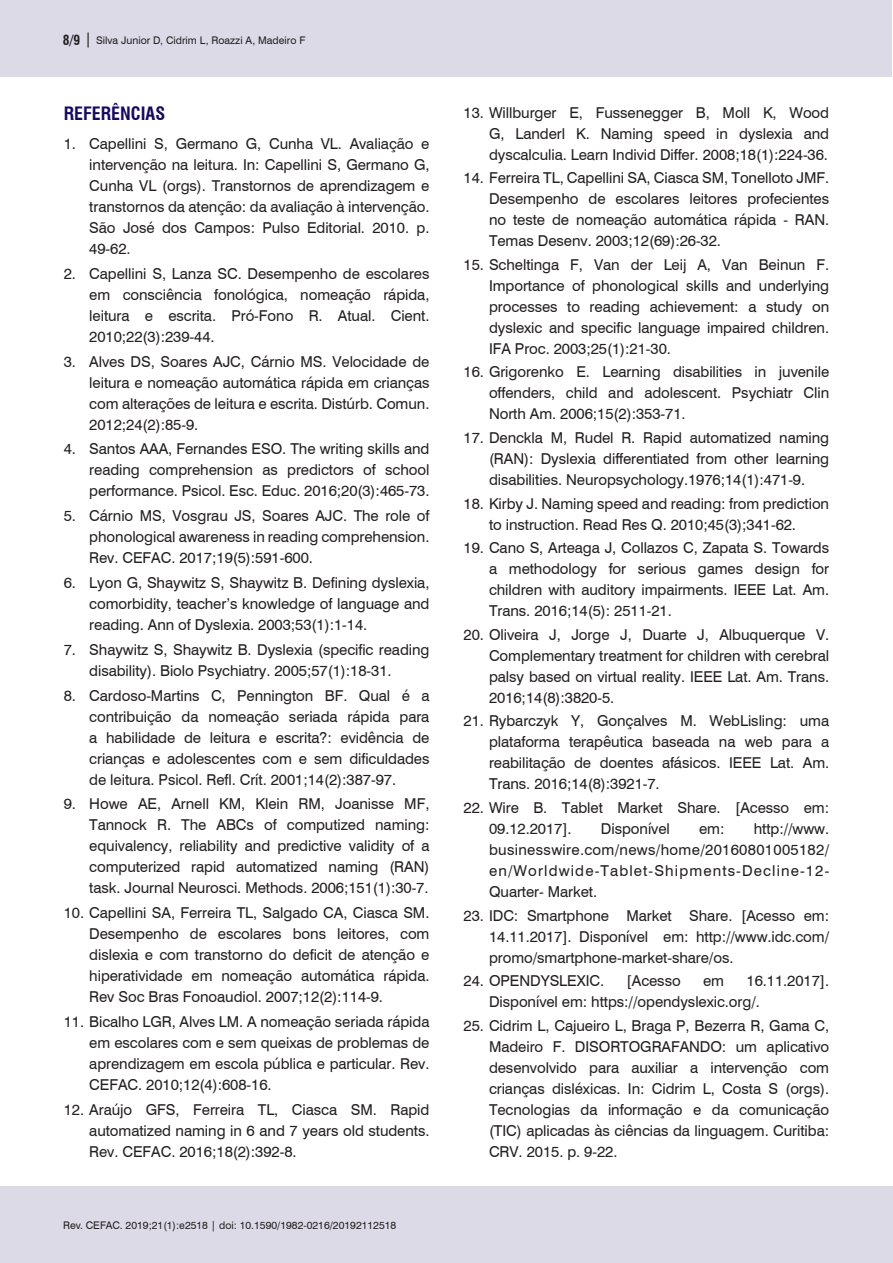
<style>
.page{position:relative;width:893px;height:1263px;background:#fff}
.page>*{position:absolute;margin:0;border:0;box-sizing:border-box;transform-origin:0 0}
.Nivel_1{font:700 condensed 18px "Swiss 721 BT";color:#18085f}
.t1{font:15px/21px "Swiss 721 BT";letter-spacing:-.005em;color:#231f20;text-align:justify}
.t2{font:10.5px "Swiss 721 BT";color:#231f20}
.s1{font-weight:700;font-stretch:condensed;font-size:13.5px}
.s2{font-size:15px}
</style>
<div class="page">
<div style="left:0;top:1186px;width:892px;height:77px;background:#dcdae7"></div>
<div style="left:0;top:0;width:892px;height:77px;background:#dcdae7"></div>
<p class="t2" style="left:63px;top:33px;width:244px"><span class="s1">8/9</span> <span class="s2">|</span> Silva Junior D, Cidrim L, Roazzi A, Madeiro F</p>
<p class="Nivel_1" style="left:64px;top:103px;width:103px">REFERÊNCIAS</p>
<p class="t1" style="left:89px;top:133px;width:342px;text-indent:-26px">1. Capellini S, Germano G, Cunha VL. Avaliação e intervenção na leitura. In: Capellini S, Germano G, Cunha VL (orgs). Transtornos de aprendizagem e transtornos da atenção: da avaliação à intervenção.<br>São José dos Campos: Pulso Editorial. 2010. p.<br>49-62.</p>
<p class="t1" style="left:89px;top:262px;width:342px;text-indent:-26px">2. Capellini S, Lanza SC. Desempenho de escolares em consciência fonológica, nomeação rápida, leitura e escrita. Pró-Fono R. Atual. Cient.<br>2010;22(3):239-44.</p>
<p class="t1" style="left:89px;top:350px;width:342px;text-indent:-26px">3. Alves DS, Soares AJC, Cárnio MS. Velocidade de leitura e nomeação automática rápida em crianças com alterações de leitura e escrita. Distúrb. Comun.<br>2012;24(2):85-9.</p>
<p class="t1" style="left:89px;top:438px;width:342px;text-indent:-26px">4. Santos AAA, Fernandes ESO. The writing skills and reading comprehension as predictors of school performance. Psicol. Esc. Educ. 2016;20(3):465-73.</p>
<p class="t1" style="left:89px;top:505px;width:342px;text-indent:-26px">5. Cárnio MS, Vosgrau JS, Soares AJC. The role of phonological awareness in reading comprehension.<br>Rev. CEFAC. 2017;19(5):591-600.</p>
<p class="t1" style="left:89px;top:571px;width:342px;text-indent:-26px">6. Lyon G, Shaywitz S, Shaywitz B. Defining dyslexia, comorbidity, teacher’s knowledge of language and reading. Ann of Dyslexia. 2003;53(1):1-14.</p>
<p class="t1" style="left:89px;top:638px;width:342px;text-indent:-26px">7. Shaywitz S, Shaywitz B. Dyslexia (specific reading disability). Biolo Psychiatry. 2005;57(1):18-31.</p>
<p class="t1" style="left:89px;top:684px;width:342px;text-indent:-26px">8. Cardoso-Martins C, Pennington BF. Qual é a contribuição da nomeação seriada rápida para a habilidade de leitura e escrita?: evidência de crianças e adolescentes com e sem dificuldades de leitura. Psicol. Refl. Crít. 2001;14(2):387-97.</p>
<p class="t1" style="left:89px;top:793px;width:342px;text-indent:-26px">9. Howe AE, Arnell KM, Klein RM, Joanisse MF, Tannock R. The ABCs of computized naming: equivalency, reliability and predictive validity of a computerized rapid automatized naming (RAN) task. Journal Neurosci. Methods. 2006;151(1):30-7.</p>
<p class="t1" style="left:89px;top:902px;width:342px;text-indent:-26px">10. Capellini SA, Ferreira TL, Salgado CA, Ciasca SM.<br>Desempenho de escolares bons leitores, com dislexia e com transtorno do deficit de atenção e hiperatividade em nomeação automática rápida.<br>Rev Soc Bras Fonoaudiol. 2007;12(2):114-9.</p>
<p class="t1" style="left:89px;top:1010px;width:342px;text-indent:-26px">11. Bicalho LGR, Alves LM. A nomeação seriada rápida em escolares com e sem queixas de problemas de aprendizagem em escola pública e particular. Rev.<br>CEFAC. 2010;12(4):608-16.</p>
<p class="t1" style="left:89px;top:1098px;width:342px;text-indent:-26px">12. Araújo GFS, Ferreira TL, Ciasca SM. Rapid automatized naming in 6 and 7 years old students.<br>Rev. CEFAC. 2016;18(2):392-8.</p>
<p class="t2" style="left:63px;top:1218px;width:335px">Rev. CEFAC. 2019;21(1):e2518 | doi: 10.1590/1982-0216/20192112518</p>
<p class="t1" style="left:489px;top:101px;width:342px;text-indent:-26px">13. Willburger E, Fussenegger B, Moll K, Wood G, Landerl K. Naming speed in dyslexia and dyscalculia. Learn Individ Differ. 2008;18(1):224-36.</p>
<p class="t1" style="left:489px;top:167px;width:342px;text-indent:-26px">14. Ferreira TL, Capellini SA, Ciasca SM, Tonelloto JMF.<br>Desempenho de escolares leitores profecientes no teste de nomeação automática rápida - RAN.<br>Temas Desenv. 2003;12(69):26-32.</p>
<p class="t1" style="left:489px;top:253px;width:342px;text-indent:-26px">15. Scheltinga F, Van der Leij A, Van Beinun F.<br>Importance of phonological skills and underlying processes to reading achievement: a study on dyslexic and specific language impaired children.<br>IFA Proc. 2003;25(1):21-30.</p>
<p class="t1" style="left:489px;top:361px;width:342px;text-indent:-26px">16. Grigorenko E. Learning disabilities in juvenile offenders, child and adolescent. Psychiatr Clin North Am. 2006;15(2):353-71.</p>
<p class="t1" style="left:489px;top:427px;width:342px;text-indent:-26px">17. Denckla M, Rudel R. Rapid automatized naming (RAN): Dyslexia differentiated from other learning disabilities. Neuropsychology.1976;14(1):471-9.</p>
<p class="t1" style="left:463px;top:492px;width:367px;text-align:center">18. Kirby J. Naming speed and reading: from prediction to instruction. Read Res Q. 2010;45(3);341-62.</p>
<p class="t1" style="left:489px;top:537px;width:342px;text-indent:-26px">19. Cano S, Arteaga J, Collazos C, Zapata S. Towards a methodology for serious games design for children with auditory impairments. IEEE Lat. Am.<br>Trans. 2016;14(5): 2511-21.</p>
<p class="t1" style="left:489px;top:623px;width:342px;text-indent:-26px">20. Oliveira J, Jorge J, Duarte J, Albuquerque V.<br>Complementary treatment for children with cerebral palsy based on virtual reality. IEEE Lat. Am. Trans.<br>2016;14(8):3820-5.</p>
<p class="t1" style="left:489px;top:710px;width:342px;text-indent:-26px">21. Rybarczyk Y, Gonçalves M. WebLisling: uma plataforma terapêutica baseada na web para a reabilitação de doentes afásicos. IEEE Lat. Am.<br>Trans. 2016;14(8):3921-7.</p>
<p class="t1" style="left:489px;top:796px;width:342px;text-indent:-26px">22. Wire B. Tablet Market Share. [Acesso em:<br>09.12.2017].</p>
<p class="t1" style="left:601px;top:817px;width:70px">Disponível</p>
<p class="t1" style="left:699px;top:817px;width:27px">em:</p>
<p class="t1" style="left:489px;top:817px;width:342px;text-indent:265px">http://www. businesswire.com/news/home/20160801005182/ en/Worldwide-Tablet-Shipments-Decline-12- Quarter- Market.</p>
<p class="t1" style="left:489px;top:904px;width:342px;text-indent:-26px">23. IDC: Smartphone Market Share. [Acesso em:<br>14.11.2017]. Disponível em: http://www.idc.com/ promo/smartphone-market-share/os.</p>
<p class="t1" style="left:463px;top:970px;width:142px">24. OPENDYSLEXIC.</p>
<p class="t1" style="left:627px;top:970px;width:56px">[Acesso</p>
<p class="t1" style="left:703px;top:970px;width:22px">em</p>
<p class="t1" style="left:489px;top:970px;width:342px;text-indent:257px">16.11.2017].<br>Disponível em: https://opendyslexic.org/.</p>
<p class="t1" style="left:489px;top:1014px;width:342px;text-indent:-26px">25. Cidrim L, Cajueiro L, Braga P, Bezerra R, Gama C, Madeiro F. DISORTOGRAFANDO: um aplicativo desenvolvido para auxiliar a intervenção com crianças disléxicas. In: Cidrim L, Costa S (orgs).<br>Tecnologias da informação e da comunicação (TIC) aplicadas às ciências da linguagem. Curitiba:<br>CRV. 2015. p. 9-22.</p>
</div>
